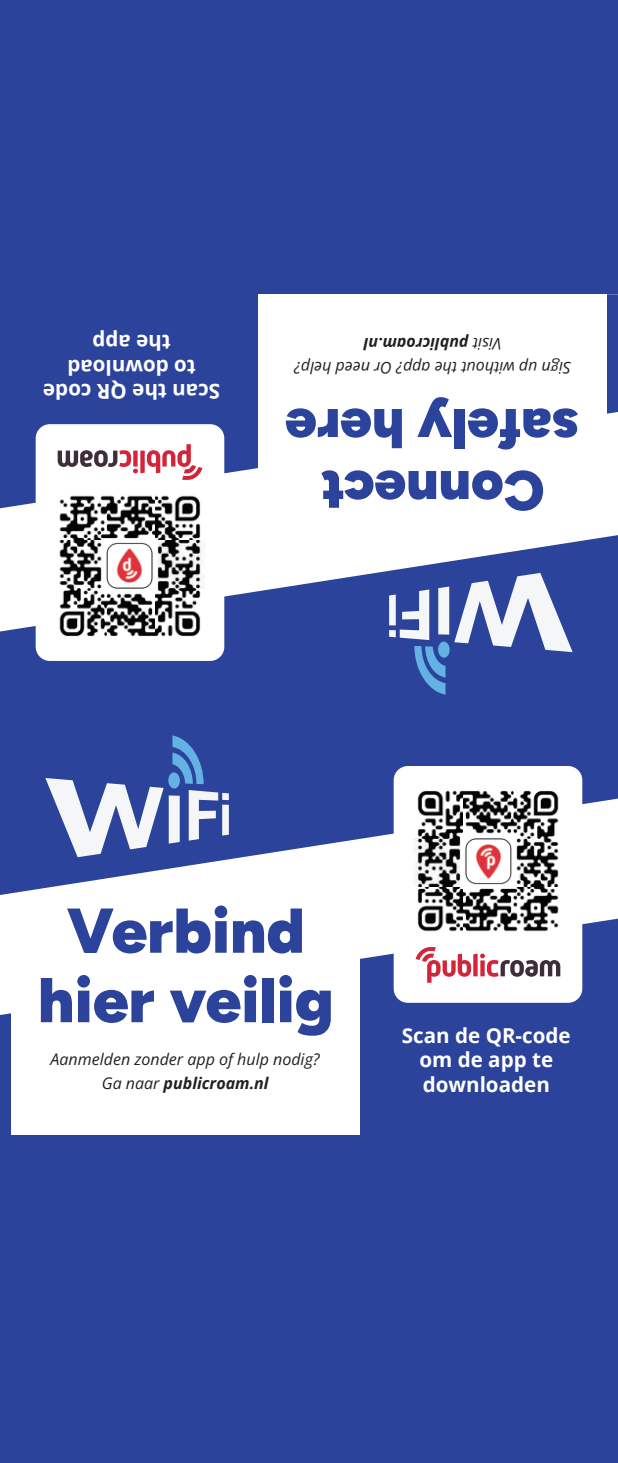
<style>
.page{position:relative;width:618px;height:1463px;background:#fff}
.page>*{position:absolute;margin:0;border:0;box-sizing:border-box;transform-origin:0 0}
.t1{font:900 63.2px/69.4px "Figtree";color:#2c439b;text-align:center}
.t2{font:900 56px/62px "Figtree";color:#2c439b;text-align:center}
.t3{font:700 20.6px/24.8px "Open Sans";color:#fff;text-align:center}
.t4{font:italic 16px/24px "Open Sans";color:#231f20;text-align:center}
.s1{font-weight:700}
</style>
<div class="page">
<div style="left:0;top:918px;width:618px;height:217px;background:#2c439b"></div>
<div style="left:11px;top:834px;width:349px;height:301px;background:#fff"></div>
<svg style="left:0;top:728px;width:618px;height:167px;fill:#2c439b"></svg>
<svg style="left:45px;top:735px;width:184px;height:122px"></svg>
<div style="left:394px;top:766px;width:188px;height:237px;background:#fff;border-radius:14px"></div>
<img style="left:414px;top:790px;width:145px;height:142px">
<svg style="left:416px;top:947px;width:144px;height:36px"></svg>
<div style="left:0;top:294px;width:618px;height:214px;background:#2c439b"></div>
<div style="left:258px;top:292px;width:349px;height:300px;background:#fff"></div>
<div style="left:0;top:0;width:618px;height:294px;background:#2c439b"></div>
<div style="left:0;top:1135px;width:618px;height:328px;background:#2c439b"></div>
<svg style="left:0;top:535px;width:618px;height:193px;fill:#2c439b"></svg>
<svg style="left:389px;top:573px;width:184px;height:121px"></svg>
<div style="left:36px;top:424px;width:188px;height:237px;background:#fff;border-radius:14px"></div>
<img style="left:59px;top:495px;width:145px;height:142px">
<svg style="left:58px;top:444px;width:144px;height:36px"></svg>
<p class="t3" style="left:220px;top:402px;width:179px;rotate:-180deg">Scan the QR code to download<br>the app</p>
<p class="t4" style="left:571px;top:378px;width:279px;rotate:-180deg">Sign up without the app? Or need help?<br>Visit <span class="s1">publicroam.nl</span></p>
<h2 class="t2" style="left:579px;top:518px;width:295px;rotate:-180deg">Connect safely here</h2>
<h1 class="t1" style="left:38px;top:900px;width:297px">Verbind hier veilig</h1>
<p class="t4" style="left:51px;top:1049px;width:271px">Aanmelden zonder app of hulp nodig?<br>Ga naar <span class="s1">publicroam.nl</span></p>
<p class="t3" style="left:402px;top:1025px;width:170px">Scan de QR-code om de app te downloaden</p>
</div>
